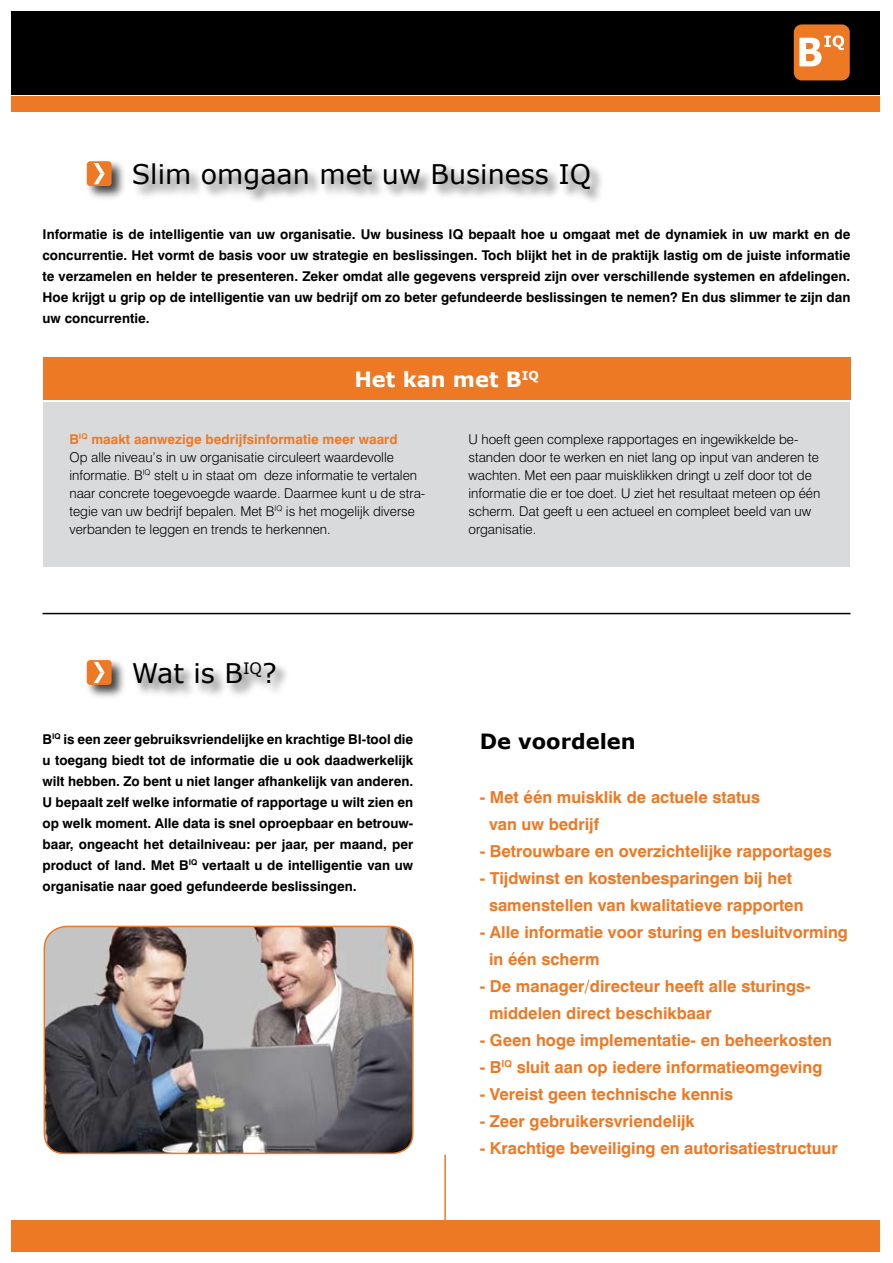
<style>
.page{position:relative;width:893px;height:1263px;background:#fff}
.page>*{position:absolute;margin:0;border:0;box-sizing:border-box;transform-origin:0 0}
.t1{font:27px "Verdana";color:#000}
.t2{font:700 21px "Verdana";color:#fff}
.t3{font:700 21px "Verdana";color:#000}
.t4{font:700 16.5px/27px "Swiss 721 BT";color:#ed7925}
.t5{font:700 13.5px/21px "Swiss 721 BT";color:#000;text-align:justify}
.t6{font:300 13.5px/18px "Swiss 721 BT";color:#000}
.s1{font-weight:700;color:#ed7925}
</style>
<div class="page">
<div style="left:11px;top:11px;width:869px;height:84px;background:#000"></div>
<div style="left:43px;top:402px;width:807px;height:164px;background:#d9dadb"></div>
<div style="left:11px;top:1220px;width:869px;height:32px;background:#ed7925"></div>
<div style="left:131px;top:162px;width:474px;height:43px;background:#000;opacity:.75"></div>
<div style="left:84px;top:159px;width:43px;height:43px;background:#000;opacity:.75"></div>
<div style="left:87px;top:161px;width:25px;height:25px;background:#ed7925;border-radius:3px"></div>
<svg style="left:94px;top:163px;width:11px;height:21px"></svg>
<div style="left:794px;top:24px;width:56px;height:56px;background:#ed7925;border-radius:8px"></div>
<svg style="left:799px;top:35px;width:45px;height:31px"></svg>
<div style="left:43px;top:357px;width:807px;height:43px;background:#ed7925"></div>
<div style="left:131px;top:659px;width:159px;height:40px;background:#000;opacity:.75"></div>
<div style="left:84px;top:657px;width:43px;height:44px;background:#000;opacity:.75"></div>
<div style="left:87px;top:660px;width:25px;height:25px;background:#ed7925;border-radius:3px"></div>
<svg style="left:94px;top:662px;width:11px;height:21px"></svg>
<div style="left:11px;top:96px;width:869px;height:16px;background:#ed7925"></div>
<hr style="left:43px;top:613px;width:807px;height:1px;background:#000">
<img style="left:43px;top:926px;width:371px;height:229px">
<hr style="left:444px;top:1154px;width:2px;height:66px;background:#ed7925">
<h1 class="t1" style="left:132px;top:157px;width:461px">Slim omgaan met uw Business IQ</h1>
<p class="t5" style="left:43px;top:224px;width:809px">Informatie is de intelligentie van uw organisatie. Uw business IQ bepaalt hoe u omgaat met de dynamiek in uw markt en de concurrentie. Het vormt de basis voor uw strategie en beslissingen. Toch blijkt het in de praktijk lastig om de juiste informatie te verzamelen en helder te presenteren. Zeker omdat alle gegevens verspreid zijn over verschillende systemen en afdelingen.<br>Hoe krijgt u grip op de intelligentie van uw bedrijf om zo beter gefundeerde beslissingen te nemen? En dus slimmer te zijn dan uw concurrentie.</p>
<h2 class="t2" style="left:354px;top:366px;width:186px">Het kan met B<sup>IQ</sup></h2>
<p class="t6" style="left:69px;top:430px;width:357px"><span class="s1">B</span><sup>IQ</sup> <span class="s1">maakt aanwezige bedrijfsinformatie meer waard<br></span>Op alle niveau’s in uw organisatie circuleert waardevolle informatie. B<sup>IQ</sup> stelt u in staat om deze informatie te vertalen naar concrete toegevoegde waarde. Daarmee kunt u de stra&shy;tegie van uw bedrijf bepalen. Met B<sup>IQ</sup> is het mogelijk diverse verbanden te leggen en trends te herkennen.</p>
<p class="t6" style="left:468px;top:430px;width:353px">U hoeft geen complexe rapportages en ingewikkelde be&shy;standen door te werken en niet lang op input van anderen te wachten. Met een paar muisklikken dringt u zelf door tot de informatie die er toe doet. U ziet het resultaat meteen op één scherm. Dat geeft u een actueel en compleet beeld van uw organisatie.</p>
<h1 class="t1" style="left:132px;top:656px;width:146px">Wat is B<sup>IQ</sup>?</h1>
<p class="t5" style="left:43px;top:728px;width:372px">B<sup>IQ</sup> is een zeer gebruiksvriendelijke en krachtige BI-tool die u toegang biedt tot de informatie die u ook daadwerkelijk wilt hebben. Zo bent u niet langer afhankelijk van anderen.<br>U bepaalt zelf welke informatie of rapportage u wilt zien en op welk moment. Alle data is snel oproepbaar en betrouw&shy;baar, ongeacht het detailniveau: per jaar, per maand, per product of land. Met B<sup>IQ</sup> vertaalt u de intelligentie van uw organisatie naar goed gefundeerde beslissingen.</p>
<h2 class="t3" style="left:480px;top:728px;width:158px">De voordelen</h2>
<p class="t4" style="left:489px;top:783px;width:273px;text-indent:-9px">- Met één muisklik de actuele status van uw bedrijf</p>
<p class="t4" style="left:480px;top:837px;width:354px">- Betrouwbare en overzichtelijke rapportages</p>
<p class="t4" style="left:489px;top:864px;width:316px;text-indent:-9px">- Tijdwinst en kostenbesparingen bij het samenstellen van kwalitatieve rapporten</p>
<p class="t4" style="left:489px;top:918px;width:360px;text-indent:-9px">- Alle informatie voor sturing en besluitvorming in één scherm</p>
<p class="t4" style="left:489px;top:972px;width:323px;text-indent:-9px">- De manager/directeur heeft alle sturings&shy;middelen direct beschikbaar</p>
<p class="t4" style="left:480px;top:1026px;width:354px">- Geen hoge implementatie- en beheerkosten</p>
<p class="t4" style="left:480px;top:1053px;width:344px">- B<sup>IQ</sup> sluit aan op iedere informatieomgeving</p>
<p class="t4" style="left:480px;top:1080px;width:255px">- Vereist geen technische kennis</p>
<p class="t4" style="left:480px;top:1107px;width:217px">- Zeer gebruikersvriendelijk</p>
<p class="t4" style="left:480px;top:1134px;width:360px">- Krachtige beveiliging en autorisatiestructuur</p>
</div>
